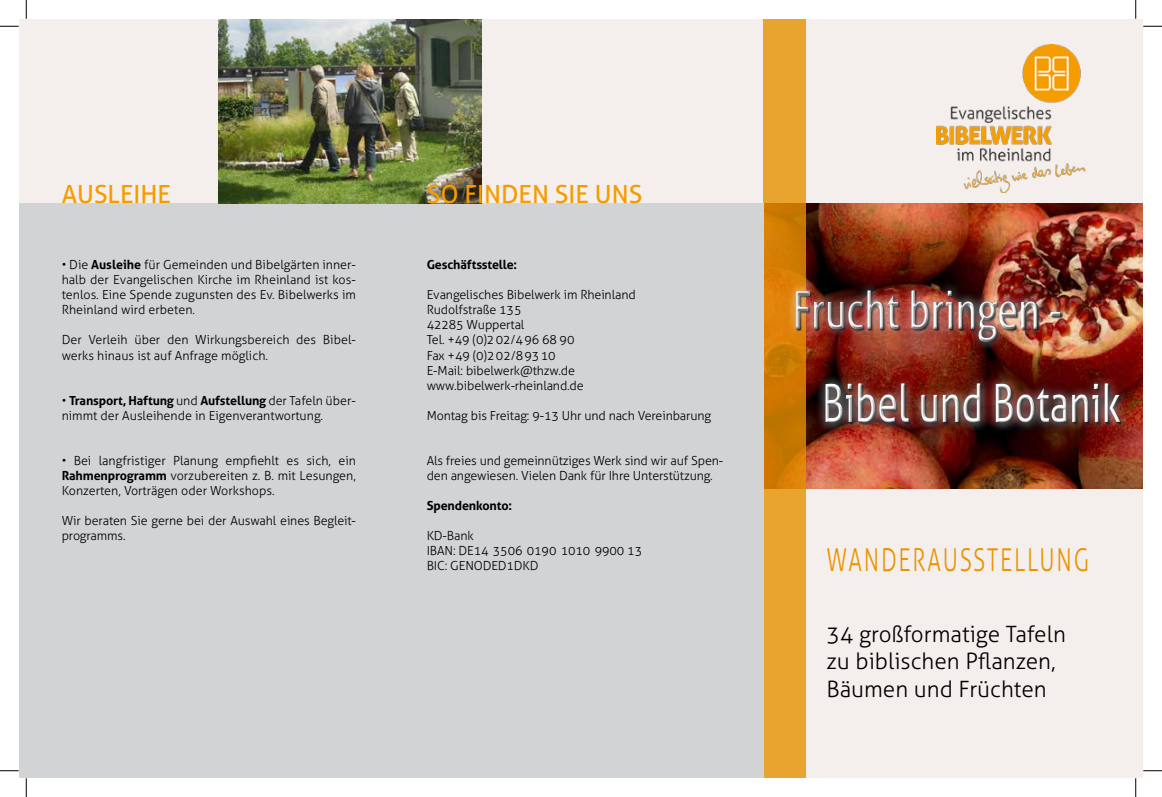
<style>
.page{position:relative;width:1162px;height:797px;background:#fff}
.page>*{position:absolute;margin:0;border:0;box-sizing:border-box;transform-origin:0 0}
.t1{font:52.5px/93.6px "Aller";color:#fff;scale:.71 1}
.t2{font:300 31.5px "Aller";letter-spacing:.08em;color:#ea9300;scale:.71 1}
.t3{font:25px "Aller";color:#f59c00}
.t4{font:300 22.5px/27.5px "Aller";color:#000}
.t5{font:300 12.5px/15px "Aller";letter-spacing:-.01em;color:#000}
.t6{font:700 12.5px "Aller";letter-spacing:-.01em;color:#000}
.s1{font-weight:700}
</style>
<div class="page">
<div style="left:19px;top:19px;width:1123px;height:758px;background:#f4efec"></div>
<img style="left:806px;top:203px;width:336px;height:285px">
<svg style="left:763px;top:19px;width:43px;height:758px;background:#e19826"></svg>
<img style="left:936px;top:45px;width:150px;height:147px">
<div style="left:19px;top:203px;width:744px;height:574px;background:#d1d3d4"></div>
<img style="left:218px;top:19px;width:264px;height:184px">
<div style="left:781px;top:280px;width:356px;height:159px;background:#000;opacity:.75"></div>
<svg style="left:0;top:25px;width:19px;height:2px"></svg>
<svg style="left:1143px;top:25px;width:19px;height:2px"></svg>
<svg style="left:0;top:770px;width:19px;height:1px"></svg>
<svg style="left:1143px;top:770px;width:19px;height:1px"></svg>
<svg style="left:25px;top:0;width:2px;height:19px"></svg>
<svg style="left:25px;top:778px;width:2px;height:19px"></svg>
<svg style="left:1135px;top:0;width:1px;height:19px"></svg>
<svg style="left:1135px;top:778px;width:1px;height:19px"></svg>
<h3 class="t3" style="left:62px;top:179px;width:111px">AUSLEIHE</h3>
<h3 class="t3" style="left:427px;top:179px;width:217px">SO FINDEN SIE UNS</h3>
<p class="t5" style="left:62px;top:257px;width:296px;text-align:justify">• Die <span class="s1">Ausleihe</span> für Gemeinden und Bibelgärten inner&shy;halb der Evangelischen Kirche im Rheinland ist kos&shy;tenlos. Eine Spende zugunsten des Ev. Bibelwerks im Rheinland wird erbeten.</p>
<p class="t5" style="left:62px;top:332px;width:296px">Der Verleih über den Wirkungsbereich des Bibel&shy;werks hinaus ist auf Anfrage möglich.</p>
<p class="t5" style="left:62px;top:392px;width:296px">• <span class="s1">Transport, Haftung</span> und <span class="s1">Aufstellung</span> der Tafeln über&shy;nimmt der Ausleihende in Eigenverantwortung.</p>
<p class="t5" style="left:62px;top:452px;width:296px;text-align:justify">• Bei langfristiger Planung empfiehlt es sich, ein <span class="s1">Rahmenprogramm</span> vorzubereiten z. B. mit Lesungen, Konzerten, Vorträgen oder Workshops.</p>
<p class="t5" style="left:62px;top:512px;width:296px">Wir beraten Sie gerne bei der Auswahl eines Begleit&shy;programms.</p>
<p class="t6" style="left:427px;top:257px;width:92px">Geschäftsstelle:</p>
<p class="t5" style="left:427px;top:287px;width:210px">Evangelisches Bibelwerk im Rheinland<br>Rudolfstraße 135<br>42285 Wuppertal<br>Tel. +49 (0)202/496 68 90<br>Fax +49 (0)202/89310<br>E-Mail: bibelwerk@thzw.de www.bibelwerk-rheinland.de</p>
<p class="t5" style="left:427px;top:407px;width:286px">Montag bis Freitag: 9-13 Uhr und nach Vereinbarung</p>
<p class="t5" style="left:427px;top:452px;width:298px">Als freies und gemeinnütziges Werk sind wir auf Spen&shy;den angewiesen. Vielen Dank für Ihre Unterstützung.</p>
<p class="t6" style="left:427px;top:497px;width:87px">Spendenkonto:</p>
<p class="t5" style="left:427px;top:527px;width:217px">KD-Bank<br>IBAN: DE14 3506 0190 1010 9900 13<br>BIC: GENODED1DKD</p>
<h1 class="t1" style="left:822px;top:263px;width:422px;text-indent:-29px">Frucht bringen -<br>Bibel und Botanik</h1>
<h2 class="t2" style="left:826px;top:541px;width:372px">WANDERAUSSTELLUNG</h2>
<h3 class="t4" style="left:826px;top:620px;width:241px">34 großformatige Tafeln zu biblischen Pflanzen,<br>Bäumen und Früchten</h3>
</div>
